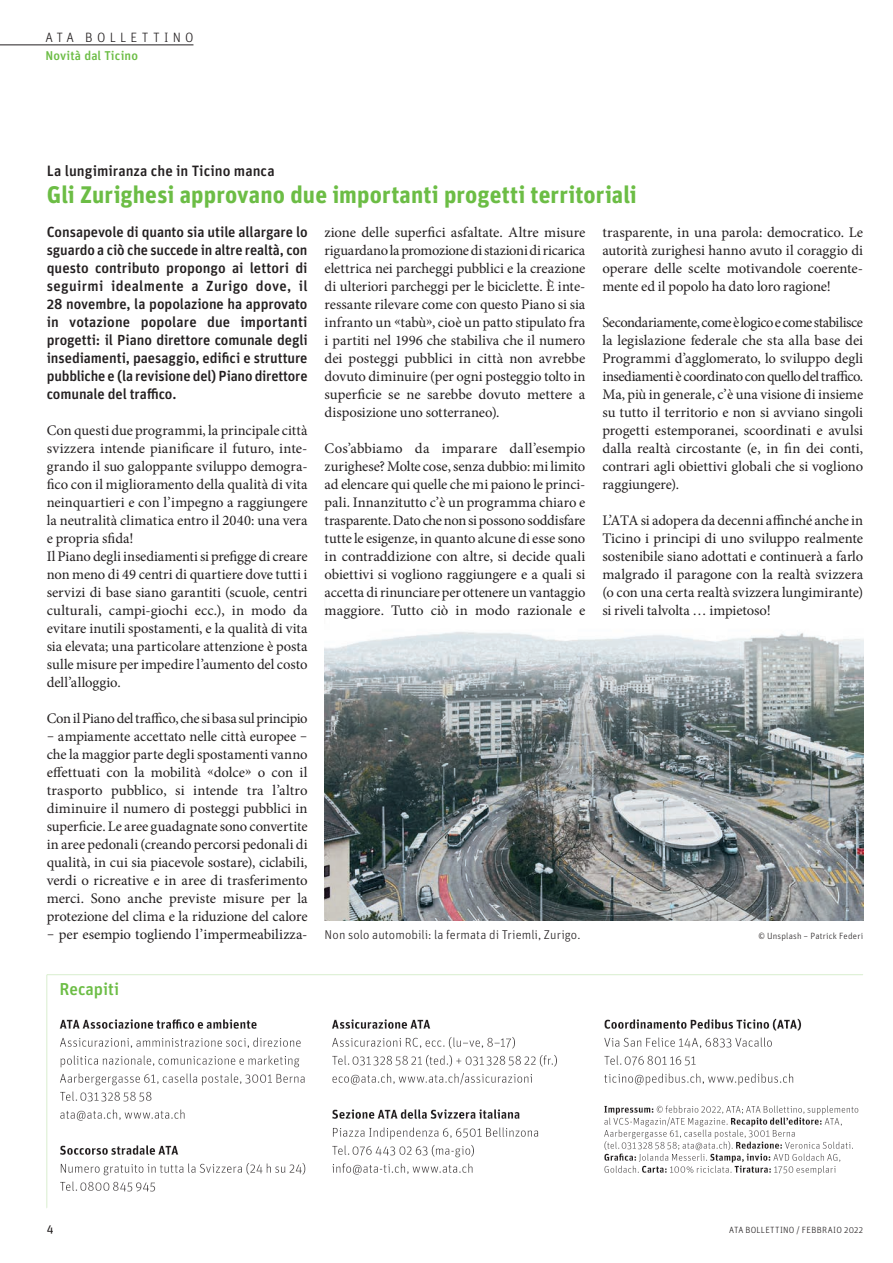
<style>
.page{position:relative;width:893px;height:1263px;background:#fff}
.page>*{position:absolute;margin:0;border:0;box-sizing:border-box;transform-origin:0 0}
.t1{font:700 24px "Unit OT";letter-spacing:.005em;color:#6cbd45}
.t2{font:500 17.25px "Unit OT";color:#6cbd45}
.t3{font:500 15px "Unit OT";color:#231f20}
.t4{font:14.7px/18px "Minion Pro";color:#231f20;text-align:justify}
.t5{font:500 14.7px/18px "Unit OT";letter-spacing:-.01em;color:#231f20;text-align:justify}
.t6{font:300 13.5px "Unit OT";letter-spacing:.31em;color:#231f20}
.t7{font:300 12.75px "Unit OT";letter-spacing:.01em;color:#231f20}
.t8{font:500 12.75px "Unit OT";letter-spacing:.01em;color:#6cbd45}
.t9{font:12px "Unit OT";color:#231f20}
.t10{font:300 9px "Unit OT";letter-spacing:.025em;color:#231f20}
.s1{font-family:"Unit OT";font-weight:300}
.s2{font-size:14.7px}
.s3{font-family:"Minion Pro";font-weight:400;font-size:14.7px}
</style>
<div class="page">
<hr style="left:0;top:45px;width:193px;height:1px;background:#231f20">
<svg style="left:46px;top:974px;width:817px;height:234px"></svg>
<img style="left:325px;top:632px;width:538px;height:289px">
<p class="t6" style="left:45px;top:29px;width:150px">ATA BOLLETTINO</p>
<p class="t8" style="left:45px;top:47px;width:94px">Novità dal Ticino</p>
<p class="t3" style="left:47px;top:161px;width:229px">La lungimiranza che in Ticino manca</p>
<h1 class="t1" style="left:47px;top:179px;width:591px">Gli Zurighesi approvano due importanti progetti territoriali</h1>
<p class="t5" style="left:47px;top:222px;width:262px">Consapevole di quanto sia utile allargare lo sguardo a ciò che succede in altre realtà, con questo contributo propongo ai lettori di seguirmi idealmente a Zurigo dove, il 28 novembre, la popolazione ha approvato in votazione popolare due importanti progetti: il Piano direttore comunale degli insediamenti, paesaggio, edifici e strutture pubbliche e (la revisione del) Piano direttore comunale del traffico.</p>
<p class="t4" style="left:47px;top:421px;width:262px;text-align:left">Con questi due programmi, la principale città svizzera intende pianificare il futuro, inte&shy;grando il suo galoppante sviluppo demogra&shy;fico con il miglioramento della qualità di vita neinquartieri e con l’impegno a raggiungere la neutralità climatica entro il 2040: una vera e propria sfida!<br>Il Piano degli insediamenti si prefigge di creare non meno di 49 centri di quartiere dove tutti i servizi di base siano garantiti (scuole, centri culturali, campi-giochi ecc.), in modo da evitare inutili spostamenti, e la qualità di vita sia elevata; una particolare attenzione è posta sulle misure per impedire l’aumento del costo dell’alloggio.</p>
<p class="t4" style="left:47px;top:709px;width:262px">Con il Piano del traffico, che si basa sul principio <span class="s1">−</span> ampiamente accettato nelle città europee <span class="s1">− </span>che la maggior parte degli spostamenti vanno effettuati con la mobilità «dolce» o con il trasporto pubblico, si intende tra l’altro diminuire il numero di posteggi pubblici in superficie. Le aree guadagnate sono convertite in aree pedonali (creando percorsi pedonali di qualità, in cui sia piacevole sostare), ciclabili, verdi o ricreative e in aree di trasferimento merci. Sono anche previste misure per la protezione del clima e la riduzione del calore</p>
<p class="t7" style="left:47px;top:927px;width:535px"><span class="s2">−</span> <span class="s3">per esempio togliendo l’impermeabilizza-</span> Non solo automobili: la fermata di Triemli, Zurigo.</p>
<p class="t10" style="left:758px;top:930px;width:106px">© Unsplash − Patrick Federi</p>
<p class="t4" style="left:325px;top:223px;width:262px">zione delle superfici asfaltate. Altre misure riguardano la promozione di stazioni di ricarica elettrica nei parcheggi pubblici e la creazione di ulteriori parcheggi per le biciclette. È inte&shy;ressante rilevare come con questo Piano si sia infranto un «tabù», cioè un patto stipulato fra i partiti nel 1996 che stabiliva che il numero dei posteggi pubblici in città non avrebbe dovuto diminuire (per ogni posteggio tolto in superficie se ne sarebbe dovuto mettere a disposizione uno sotterraneo).</p>
<p class="t4" style="left:325px;top:439px;width:262px">Cos’abbiamo da imparare dall’esempio zurighese? Molte cose, senza dubbio: mi limito ad elencare qui quelle che mi paiono le princi&shy;pali. Innanzitutto c’è un programma chiaro e trasparente. Dato che non si possono soddisfare tutte le esigenze, in quanto alcune di esse sono in contraddizione con altre, si decide quali obiettivi si vogliono raggiungere e a quali si accetta di rinunciare per ottenere un vantaggio maggiore. Tutto ciò in modo razionale e</p>
<p class="t4" style="left:602px;top:223px;width:262px">trasparente, in una parola: democratico. Le autorità zurighesi hanno avuto il coraggio di operare delle scelte motivandole coerente&shy;mente ed il popolo ha dato loro ragione!</p>
<p class="t4" style="left:602px;top:313px;width:262px">Secondariamente, come è logico e come stabilisce la legislazione federale che sta alla base dei Programmi d’agglomerato, lo sviluppo degli insediamenti è coordinato con quello del traffico.<br>Ma, più in generale, c’è una visione di insieme su tutto il territorio e non si avviano singoli progetti estemporanei, scoordinati e avulsi dalla realtà circostante (e, in fin dei conti, contrari agli obiettivi globali che si vogliono raggiungere).</p>
<p class="t4" style="left:602px;top:511px;width:262px">L’ATA si adopera da decenni affinché anche in Ticino i principi di uno sviluppo realmente sostenibile siano adottati e continuerà a farlo malgrado il paragone con la realtà svizzera (o con una certa realtà svizzera lungimirante) si riveli talvolta … impietoso!</p>
<p class="t2" style="left:60px;top:978px;width:61px">Recapiti</p>
<p class="t9" style="left:47px;top:1221px;width:8px">4</p>
<p class="t10" style="left:729px;top:1225px;width:135px">ATA BOLLETTINO / FEBBRAIO 2022</p>
</div>
